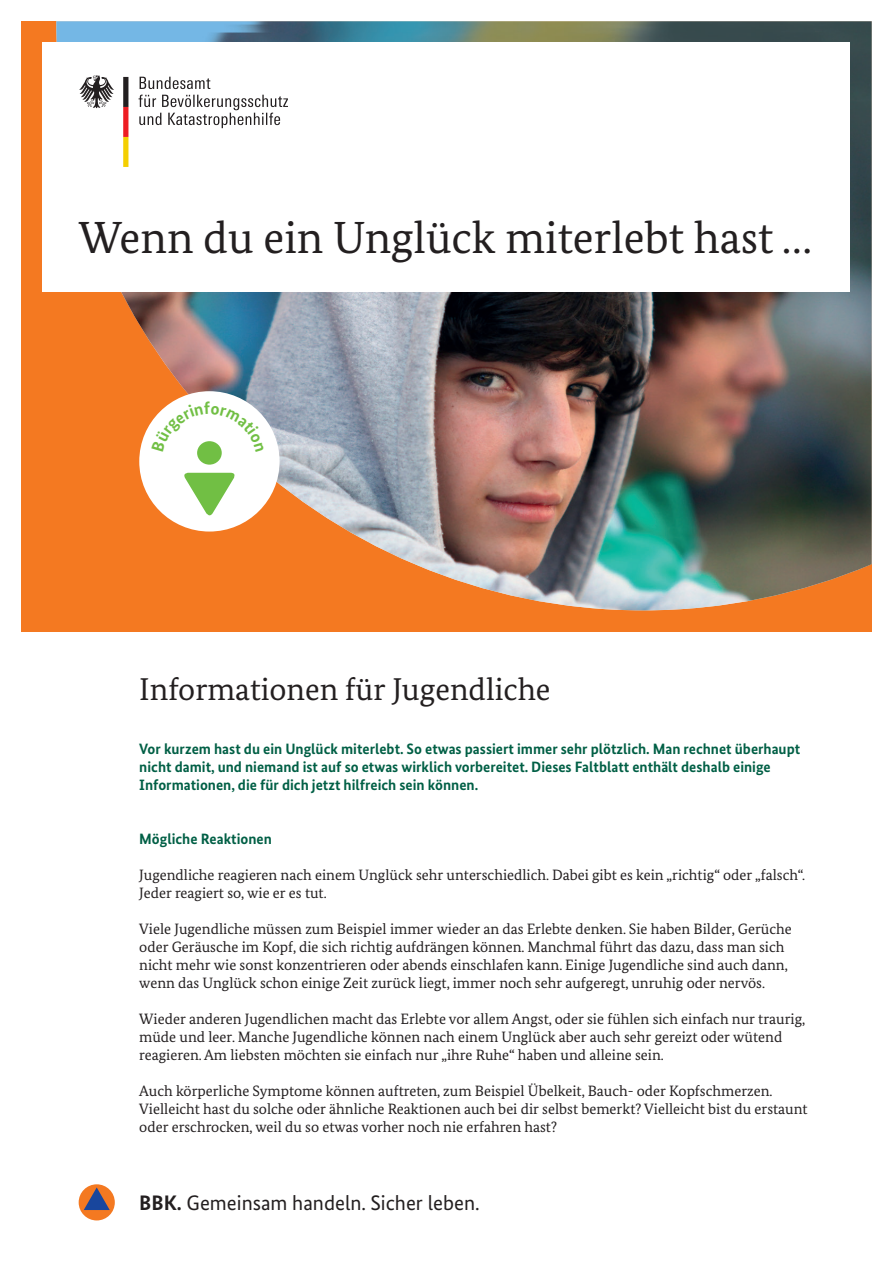
<style>
.page{position:relative;width:893px;height:1263px;background:#fff}
.page>*{position:absolute;margin:0;border:0;box-sizing:border-box;transform-origin:0 0}
.t1{font:45px "Bundes Serif";color:#231f20}
.t2{font:31.5px "Bundes Serif";color:#231f20}
.t3{font:21px "Bundes Sans";color:#231f20}
.t4{font:15px/18px "Bundes Serif";color:#231f20}
.t5{font:700 15px/18px "Bundes Sans";color:#005f45}
.s1{font-weight:700}
</style>
<div class="page">
<div style="left:21px;top:21px;width:851px;height:610px;background:#f47921"></div>
<img style="left:56px;top:21px;width:816px;height:589px">
<div style="left:43px;top:43px;width:807px;height:249px;background:#fff"></div>
<svg style="left:79px;top:75px;width:35px;height:33px"></svg>
<svg style="left:123px;top:77px;width:5px;height:90px"></svg>
<svg style="left:140px;top:77px;width:70px;height:12px"></svg>
<svg style="left:139px;top:95px;width:149px;height:33px"></svg>
<div style="left:79px;top:1184px;width:36px;height:36px;background:#f47921;border-radius:50%"></div>
<svg style="left:84px;top:1187px;width:26px;height:23px"></svg>
<div style="left:139px;top:391px;width:141px;height:140px;background:#fff;border-radius:50%"></div>
<div style="left:197px;top:441px;width:25px;height:24px;background:#71bf44;border-radius:50%"></div>
<svg style="left:184px;top:473px;width:51px;height:43px"></svg>
<svg style="left:152px;top:402px;width:112px;height:49px"></svg>
<h1 class="t1" style="left:79px;top:210px;width:735px">Wenn du ein Unglück miterlebt hast …</h1>
<h2 class="t2" style="left:139px;top:670px;width:413px">Informationen für Jugendliche</h2>
<p class="t5" style="left:139px;top:740px;width:662px">Vor kurzem hast du ein Unglück miterlebt. So etwas passiert immer sehr plötzlich. Man rechnet überhaupt nicht damit, und niemand ist auf so etwas wirklich vorbereitet. Dieses Faltblatt enthält deshalb einige<br>Informationen, die für dich jetzt hilfreich sein können.</p>
<h3 class="t5" style="left:139px;top:830px;width:134px">Mögliche Reaktionen</h3>
<p class="t4" style="left:139px;top:866px;width:667px">Jugendliche reagieren nach einem Unglück sehr unterschiedlich. Dabei gibt es kein „richtig“ oder „falsch“.<br>Jeder reagiert so, wie er es tut.</p>
<p class="t4" style="left:139px;top:920px;width:654px">Viele Jugendliche müssen zum Beispiel immer wieder an das Erlebte denken. Sie haben Bilder, Gerüche oder Geräusche im Kopf, die sich richtig aufdrängen können. Manchmal führt das dazu, dass man sich nicht mehr wie sonst konzentrieren oder abends einschlafen kann. Einige Jugendliche sind auch dann, wenn das Unglück schon einige Zeit zurück liegt, immer noch sehr aufgeregt, unruhig oder nervös.</p>
<p class="t4" style="left:139px;top:1010px;width:667px">Wieder anderen Jugendlichen macht das Erlebte vor allem Angst, oder sie fühlen sich einfach nur traurig, müde und leer. Manche Jugendliche können nach einem Unglück aber auch sehr gereizt oder wütend reagieren. Am liebsten möchten sie einfach nur „ihre Ruhe“ haben und alleine sein.</p>
<p class="t4" style="left:139px;top:1082px;width:670px">Auch körperliche Symptome können auftreten, zum Beispiel Übelkeit, Bauch- oder Kopfschmerzen.<br>Vielleicht hast du solche oder ähnliche Reaktionen auch bei dir selbst bemerkt? Vielleicht bist du erstaunt oder erschrocken, weil du so etwas vorher noch nie erfahren hast?</p>
<p class="t3" style="left:139px;top:1190px;width:342px"><span class="s1">BBK.</span> Gemeinsam handeln. Sicher leben.</p>
</div>
